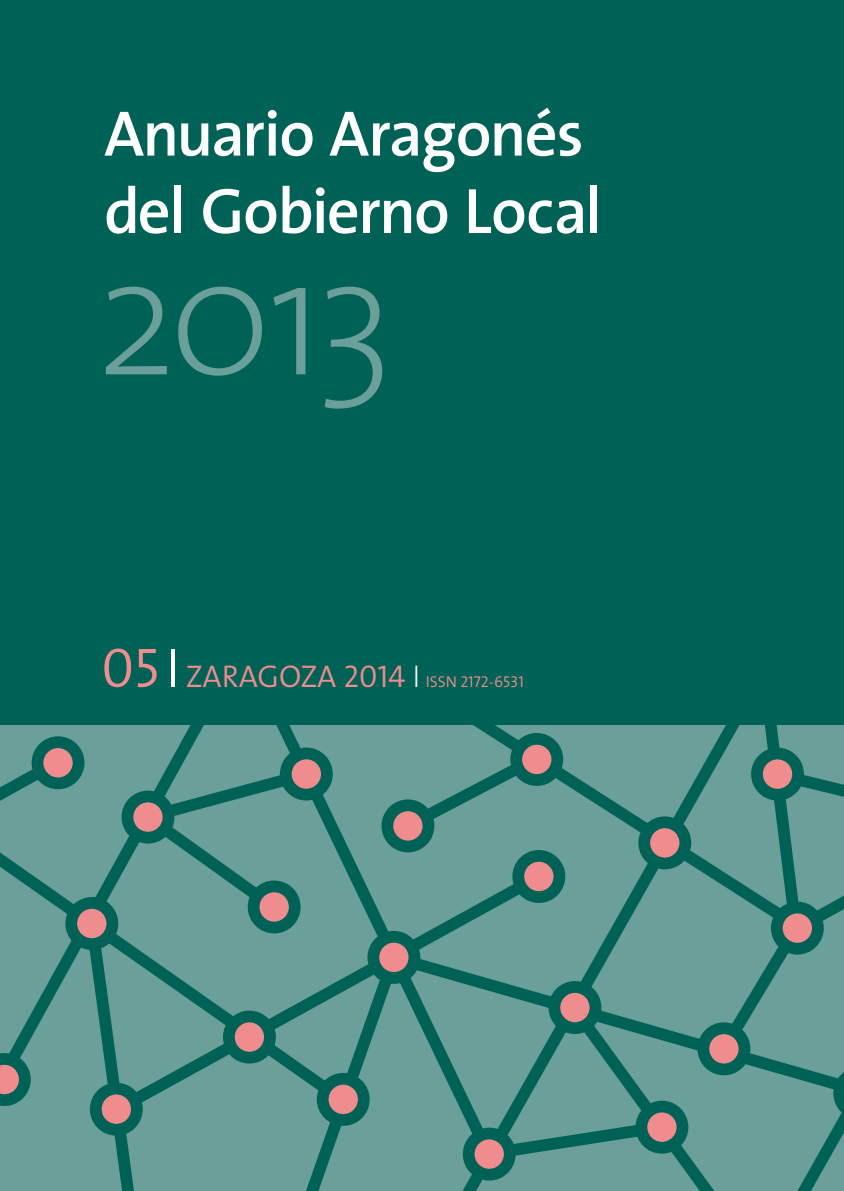
<style>
.page{position:relative;width:844px;height:1191px;background:#fff}
.page>*{position:absolute;margin:0;border:0;box-sizing:border-box;transform-origin:0 0}
.t1{font:200 168px "The Sans";color:#6b9f99}
.t2{font:600 64.75px/77.5px "The Sans";letter-spacing:-.03em;color:#fff}
.t3{font:15.75px "The Sans Semi Light Caps";color:#ef8c8d}
.s1{font-size:56px}
.s2{font-family:"The Sans Extra Light Caps";font-size:56px;color:#fff}
.s3{font-size:31.5px}
.s4{font-family:"The Sans";font-weight:200;font-size:31.5px;color:#fff}
</style>
<div class="page">
<div style="left:0;top:0;width:844px;height:724px;background:#006256"></div>
<svg style="left:0;top:724px;width:844px;height:467px;background:#5b938c"></svg>
<p class="t2" style="left:104px;top:100px;width:500px">Anuario Aragonés del Gobierno Local</p>
<h1 class="t1" style="left:95px;top:253px;width:300px">2013</h1>
<p class="t3" style="left:101px;top:668px;width:424px"><span class="s1">05</span><span class="s2">I</span> <span class="s3">ZARAGOZA 2014</span> <span class="s4">I</span> ISSN 2172-6531</p>
</div>
